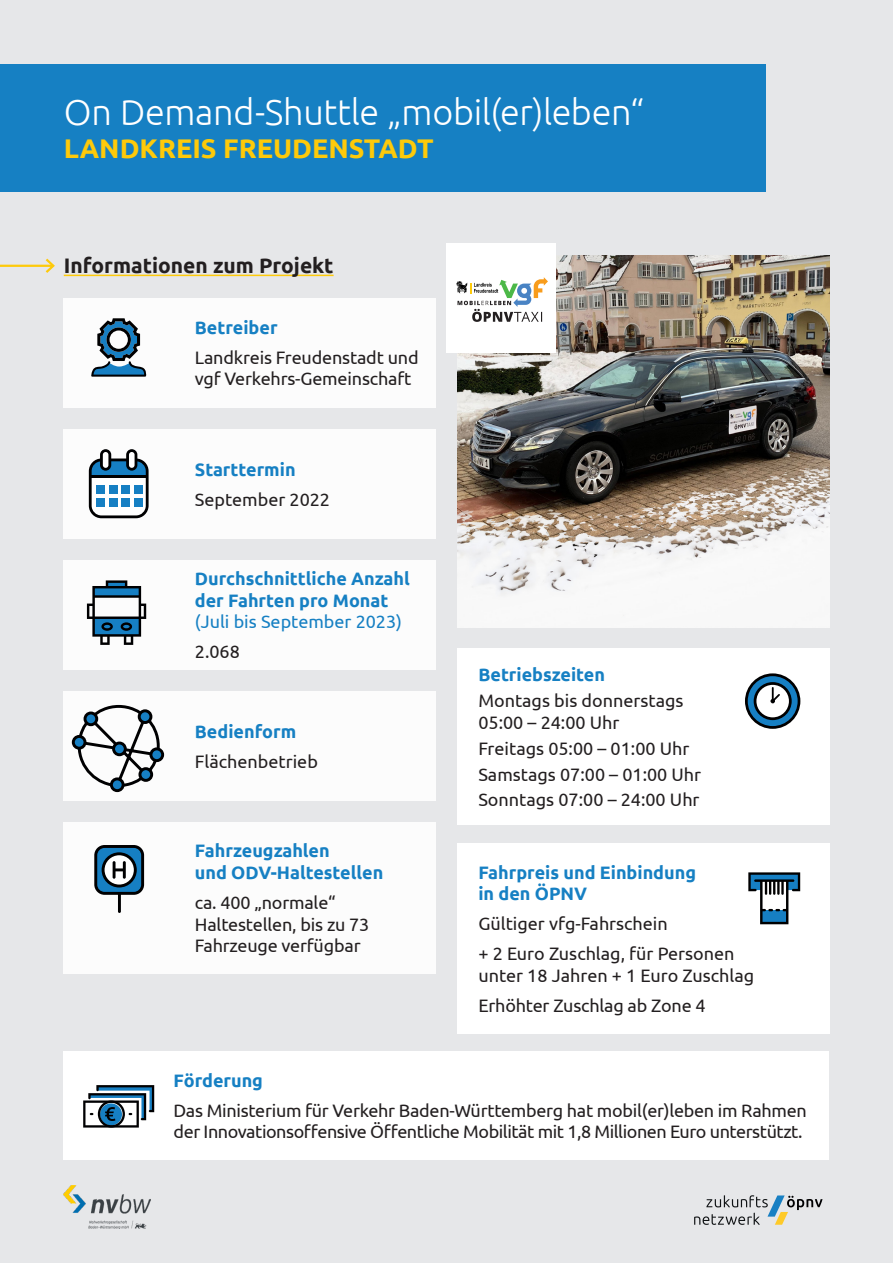
<style>
.page{position:relative;width:893px;height:1263px;background:#e6e7e9}
.page>*{position:absolute;margin:0;border:0;box-sizing:border-box;transform-origin:0 0}
.t1{font:300 36px "Ubuntu";letter-spacing:-.01em;color:#fff}
.t2{font:700 27px "Ubuntu";color:#feca0a}
.t3{font:700 21px "Ubuntu";color:#231f20}
.t4{font:18px/21.6px "Ubuntu";letter-spacing:-.01em;color:#231f20}
.t5{font:700 18px/21.6px "Ubuntu";color:#1680c3}
.t6{font:18px "Ubuntu";color:#1680c3}
</style>
<div class="page">
<div style="left:64px;top:298px;width:372px;height:109px;background:#fff"></div>
<div style="left:64px;top:429px;width:372px;height:110px;background:#fff"></div>
<div style="left:64px;top:560px;width:372px;height:110px;background:#fff"></div>
<div style="left:64px;top:691px;width:372px;height:110px;background:#fff"></div>
<div style="left:64px;top:822px;width:372px;height:151px;background:#fff"></div>
<div style="left:0;top:64px;width:765px;height:127px;background:#1680c3"></div>
<hr style="left:64px;top:275px;width:270px;height:1px;background:#feca0a">
<div style="left:457px;top:648px;width:372px;height:177px;background:#fff"></div>
<svg style="left:91px;top:318px;width:56px;height:59px"></svg>
<svg style="left:89px;top:449px;width:60px;height:69px"></svg>
<hr style="left:90px;top:475px;width:56px;height:3px;background:#000001">
<div style="left:96px;top:485px;width:9px;height:9px;background:#167fc3"></div>
<div style="left:134px;top:485px;width:8px;height:9px;background:#167fc3"></div>
<div style="left:121px;top:485px;width:9px;height:9px;background:#167fc3"></div>
<div style="left:109px;top:485px;width:9px;height:9px;background:#167fc3"></div>
<div style="left:96px;top:498px;width:9px;height:9px;background:#167fc3"></div>
<div style="left:134px;top:498px;width:8px;height:9px;background:#167fc3"></div>
<div style="left:121px;top:498px;width:9px;height:9px;background:#167fc3"></div>
<div style="left:109px;top:498px;width:9px;height:9px;background:#167fc3"></div>
<svg style="left:87px;top:580px;width:59px;height:65px"></svg>
<svg style="left:78px;top:704px;width:83px;height:85px"></svg>
<div style="left:73px;top:736px;width:12px;height:12px;background:#167fc3;border-radius:50%"></div>
<div style="left:72px;top:735px;width:14px;height:15px;border:3px solid #000001;border-radius:50%"></div>
<div style="left:85px;top:713px;width:12px;height:12px;background:#167fc3;border-radius:50%"></div>
<div style="left:84px;top:711px;width:14px;height:15px;border:3px solid #000001;border-radius:50%"></div>
<div style="left:139px;top:711px;width:12px;height:11px;background:#167fc3;border-radius:50%"></div>
<div style="left:138px;top:709px;width:14px;height:15px;border:3px solid #000001;border-radius:50%"></div>
<div style="left:140px;top:769px;width:12px;height:11px;background:#167fc3;border-radius:50%"></div>
<div style="left:138px;top:767px;width:15px;height:15px;border:3px solid #000001;border-radius:50%"></div>
<div style="left:151px;top:749px;width:12px;height:12px;background:#167fc3;border-radius:50%"></div>
<div style="left:149px;top:747px;width:15px;height:15px;border:3px solid #000001;border-radius:50%"></div>
<div style="left:111px;top:779px;width:12px;height:12px;background:#167fc3;border-radius:50%"></div>
<div style="left:110px;top:777px;width:15px;height:15px;border:3px solid #000001;border-radius:50%"></div>
<div style="left:114px;top:743px;width:11px;height:12px;background:#167fc3;border-radius:50%"></div>
<div style="left:112px;top:741px;width:15px;height:15px;border:3px solid #000001;border-radius:50%"></div>
<hr style="left:118px;top:892px;width:3px;height:21px;background:#000001">
<svg style="left:94px;top:845px;width:50px;height:50px"></svg>
<svg style="left:745px;top:673px;width:55px;height:56px"></svg>
<hr style="left:0;top:265px;width:53px;height:2px;background:#feca0a">
<svg style="left:43px;top:258px;width:12px;height:15px"></svg>
<img style="left:457px;top:255px;width:372px;height:372px">
<img style="left:64px;top:1185px;width:87px;height:43px">
<svg style="left:694px;top:1195px;width:128px;height:30px"></svg>
<div style="left:446px;top:243px;width:110px;height:110px;background:#fff"></div>
<svg style="left:456px;top:277px;width:92px;height:45px"></svg>
<div style="left:64px;top:1051px;width:765px;height:108px;background:#fff"></div>
<svg style="left:83px;top:1085px;width:71px;height:42px"></svg>
<div style="left:457px;top:843px;width:372px;height:190px;background:#fff"></div>
<svg style="left:748px;top:872px;width:52px;height:52px"></svg>
<p class="t1" style="left:64px;top:91px;width:582px">On Demand-Shuttle „mobil(er)leben“</p>
<p class="t2" style="left:64px;top:132px;width:371px">LANDKREIS FREUDENSTADT</p>
<p class="t3" style="left:64px;top:252px;width:271px">Informationen zum Projekt</p>
<p class="t5" style="left:195px;top:316px;width:84px">Betreiber</p>
<p class="t4" style="left:195px;top:346px;width:225px">Landkreis Freudenstadt und vgf Verkehrs-Gemeinschaft</p>
<p class="t5" style="left:195px;top:458px;width:102px">Starttermin</p>
<p class="t4" style="left:195px;top:488px;width:137px">September 2022</p>
<p class="t5" style="left:195px;top:568px;width:216px">Durchschnittliche Anzahl der Fahrten pro Monat</p>
<p class="t6" style="left:195px;top:611px;width:209px">(Juli bis September 2023)</p>
<p class="t4" style="left:195px;top:641px;width:47px">2.068</p>
<p class="t5" style="left:195px;top:720px;width:103px">Bedienform</p>
<p class="t4" style="left:195px;top:750px;width:125px">Flächenbetrieb</p>
<p class="t5" style="left:195px;top:840px;width:190px">Fahrzeugzahlen<br>und ODV-Haltestellen</p>
<p class="t4" style="left:195px;top:891px;width:176px">ca. 400 „normale“<br>Haltestellen, bis zu 73<br>Fahrzeuge verfügbar</p>
<p class="t5" style="left:478px;top:664px;width:128px">Betriebszeiten</p>
<p class="t4" style="left:478px;top:689px;width:207px">Montags bis donnerstags<br>05:00 – 24:00 Uhr</p>
<p class="t4" style="left:478px;top:737px;width:213px">Freitags 05:00 – 01:00 Uhr</p>
<p class="t4" style="left:478px;top:763px;width:224px">Samstags 07:00 – 01:00 Uhr</p>
<p class="t4" style="left:478px;top:789px;width:223px">Sonntags 07:00 – 24:00 Uhr</p>
<p class="t5" style="left:478px;top:861px;width:219px">Fahrpreis und Einbindung in den ÖPNV</p>
<p class="t4" style="left:478px;top:912px;width:191px">Gültiger vfg-Fahrschein</p>
<p class="t4" style="left:478px;top:943px;width:277px">+ 2 Euro Zuschlag, für Personen unter 18 Jahren + 1 Euro Zuschlag</p>
<p class="t4" style="left:478px;top:994px;width:229px">Erhöhter Zuschlag ab Zone 4</p>
<p class="t5" style="left:174px;top:1069px;width:91px">Förderung</p>
<p class="t4" style="left:174px;top:1099px;width:635px">Das Ministerium für Verkehr Baden-Württemberg hat mobil(er)leben im Rahmen der Innovationsoffensive Öffentliche Mobilität mit 1,8 Millionen Euro unterstützt.</p>
</div>
